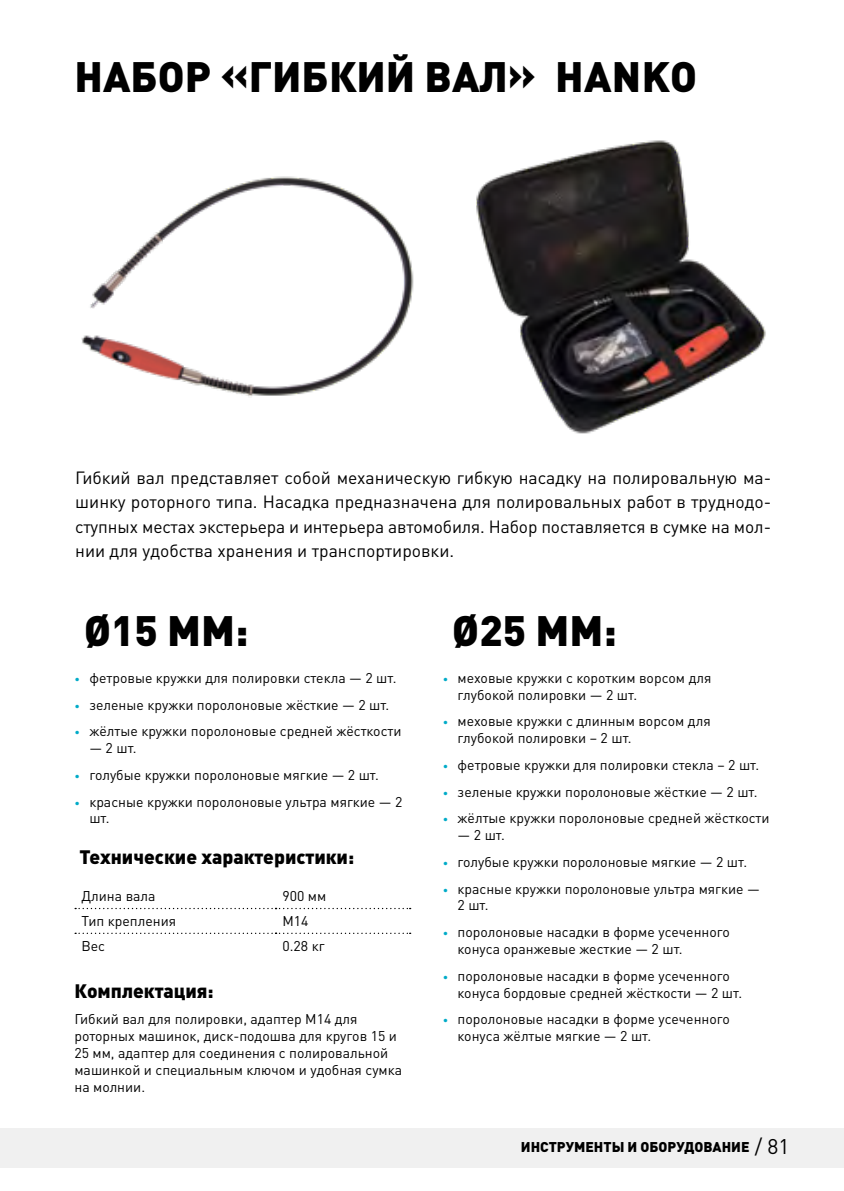
<style>
.page{position:relative;width:844px;height:1191px;background:#fff}
.page>*{position:absolute;margin:0;border:0;box-sizing:border-box;transform-origin:0 0}
.t1{font:900 42px "DIN Pro";color:#000}
.t2{font:900 19.25px "DIN Pro";color:#000}
.t3{font:17.5px/24.5px "DIN Pro";color:#000;text-align:justify}
.t4{font:14px/16.8px "DIN Pro";color:#000}
.t5{font:900 14px "DIN Pro";color:#000}
.s1{font-size:10.5px;color:#00abc8}
.s2{font-weight:400;font-size:21px}
</style>
<div class="page">
<div style="left:0;top:1127px;width:843px;height:40px;background:#f0f0f0"></div>
<svg style="left:75px;top:908px;width:335px;height:1px"></svg>
<svg style="left:75px;top:932px;width:335px;height:2px"></svg>
<img style="left:81px;top:176px;width:315px;height:221px">
<img style="left:396px;top:140px;width:370px;height:294px">
<h1 class="t1" style="left:74px;top:48px;width:624px">НАБОР «ГИБКИЙ ВАЛ» HANKO</h1>
<p class="t3" style="left:75px;top:465px;width:697px">Гибкий вал представляет собой механическую гибкую насадку на полировальную ма&shy;шинку роторного типа. Насадка предназначена для полировальных работ в труднодо&shy;ступных местах экстерьера и интерьера автомобиля. Набор поставляется в сумке на мол&shy;нии для удобства хранения и транспортировки.</p>
<h1 class="t1" style="left:84px;top:602px;width:166px">Ø15 ММ:</h1>
<p class="t4" style="left:74px;top:669px;width:323px"><span class="s1">•</span> фетровые кружки для полировки стекла — 2 шт.</p>
<p class="t4" style="left:74px;top:696px;width:316px"><span class="s1">•</span> зеленые кружки поролоновые жёсткие — 2 шт.</p>
<p class="t4" style="left:74px;top:722px;width:328px"><span class="s1">•</span> жёлтые кружки поролоновые средней жёсткости</p>
<p class="t4" style="left:89px;top:739px;width:49px">— 2 шт.</p>
<p class="t4" style="left:74px;top:766px;width:306px"><span class="s1">•</span> голубые кружки поролоновые мягкие — 2 шт.</p>
<p class="t4" style="left:89px;top:793px;width:314px;text-indent:-15px"><span class="s1">•</span> красные кружки поролоновые ультра мягкие — 2 шт.</p>
<h2 class="t2" style="left:79px;top:843px;width:276px">Технические характеристики:</h2>
<p class="t4" style="left:81px;top:887px;width:76px">Длина вала</p>
<p class="t4" style="left:282px;top:887px;width:45px">900 мм</p>
<p class="t4" style="left:81px;top:912px;width:96px">Тип крепления</p>
<p class="t4" style="left:282px;top:912px;width:28px">M14</p>
<p class="t4" style="left:81px;top:937px;width:25px">Вес</p>
<p class="t4" style="left:282px;top:937px;width:43px">0.28 кг</p>
<h2 class="t2" style="left:74px;top:977px;width:141px">Комплектация:</h2>
<p class="t4" style="left:74px;top:1010px;width:329px">Гибкий вал для полировки, адаптер M14 для роторных машинок, диск-подошва для кругов 15 и 25 мм, адаптер для соединения с полировальной машинкой и специальным ключом и удобная сумка на молнии.</p>
<h1 class="t1" style="left:452px;top:602px;width:166px">Ø25 ММ:</h1>
<p class="t4" style="left:457px;top:669px;width:255px;text-indent:-15px"><span class="s1">•</span> меховые кружки с коротким ворсом для глубокой полировки — 2 шт.</p>
<p class="t4" style="left:457px;top:712px;width:255px;text-indent:-15px"><span class="s1">•</span> меховые кружки с длинным ворсом для глубокой полировки – 2 шт.</p>
<p class="t4" style="left:442px;top:756px;width:318px"><span class="s1">•</span> фетровые кружки для полировки стекла – 2 шт.</p>
<p class="t4" style="left:442px;top:783px;width:316px"><span class="s1">•</span> зеленые кружки поролоновые жёсткие — 2 шт.</p>
<p class="t4" style="left:442px;top:809px;width:328px"><span class="s1">•</span> жёлтые кружки поролоновые средней жёсткости</p>
<p class="t4" style="left:457px;top:826px;width:49px">— 2 шт.</p>
<p class="t4" style="left:442px;top:853px;width:306px"><span class="s1">•</span> голубые кружки поролоновые мягкие — 2 шт.</p>
<p class="t4" style="left:457px;top:880px;width:304px;text-indent:-15px"><span class="s1">•</span> красные кружки поролоновые ультра мягкие —<br>2 шт.</p>
<p class="t4" style="left:457px;top:923px;width:274px;text-indent:-15px"><span class="s1">•</span> поролоновые насадки в форме усеченного конуса оранжевые жесткие — 2 шт.</p>
<p class="t4" style="left:457px;top:967px;width:286px;text-indent:-15px"><span class="s1">•</span> поролоновые насадки в форме усеченного конуса бордовые средней жёсткости — 2 шт.</p>
<p class="t4" style="left:457px;top:1010px;width:274px;text-indent:-15px"><span class="s1">•</span> поролоновые насадки в форме усеченного конуса жёлтые мягкие — 2 шт.</p>
<p class="t5" style="left:521px;top:1137px;width:270px">ИНСТРУМЕНТЫ И ОБОРУДОВАНИЕ <span class="s2">/ 81</span></p>
</div>
